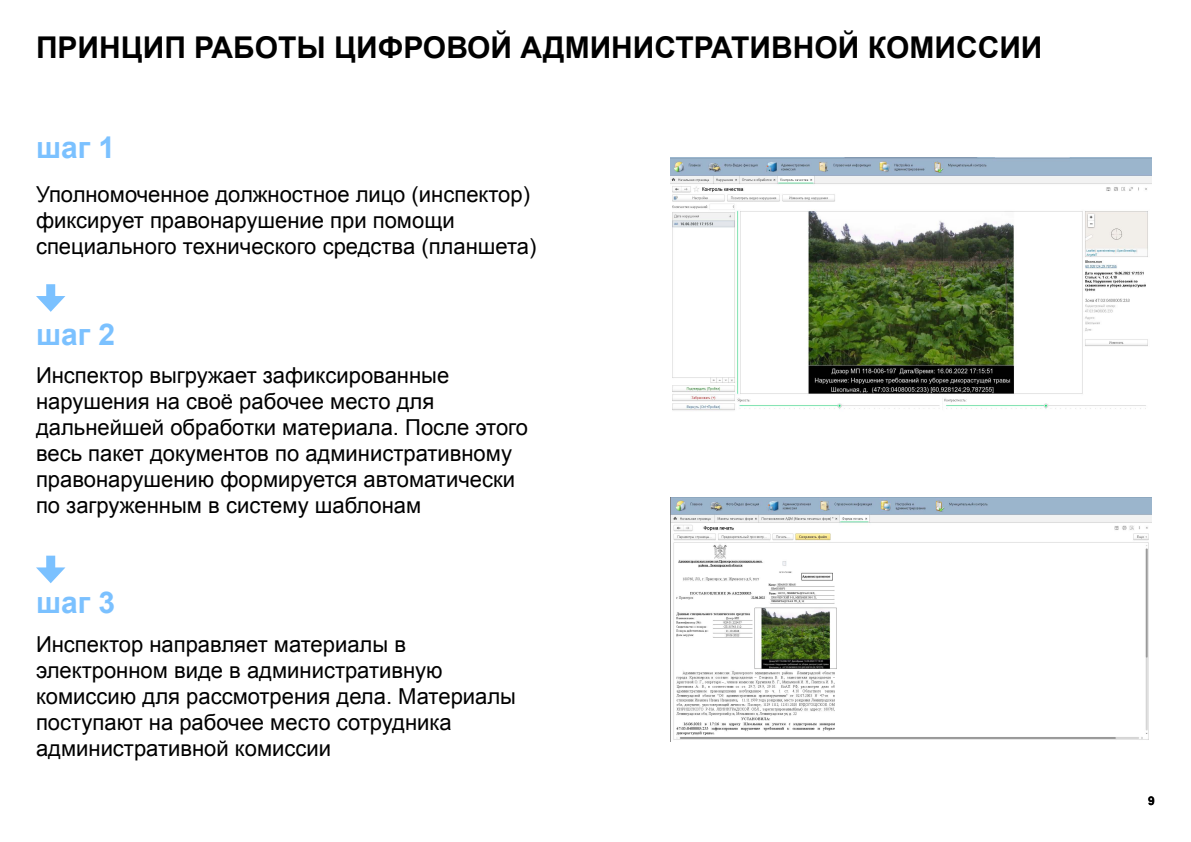
<style>
.page{position:relative;width:1191px;height:842px;background:#fff}
.page>*{position:absolute;margin:0;border:0;box-sizing:border-box;transform-origin:0 0}
.t1{font:700 30px "Arial";color:#000}
.t2{font:700 30px "Arial";color:#7bc1ff}
.t3{font:22px/26px "Arial";color:#000}
.t4{font:700 12px "Arial";color:#000}
</style>
<div class="page">
<img style="left:670px;top:157px;width:481px;height:254px">
<img style="left:670px;top:497px;width:481px;height:245px">
<div style="left:46px;top:284px;width:9px;height:18px;background:#7bc1ff"></div>
<svg style="left:36px;top:296px;width:29px;height:16px"></svg>
<div style="left:46px;top:556px;width:9px;height:18px;background:#7bc1ff"></div>
<svg style="left:36px;top:567px;width:29px;height:16px"></svg>
<h1 class="t1" style="left:36px;top:28px;width:1008px">ПРИНЦИП РАБОТЫ ЦИФРОВОЙ АДМИНИСТРАТИВНОЙ КОМИССИИ</h1>
<h1 class="t2" style="left:36px;top:127px;width:81px">шаг 1</h1>
<p class="t3" style="left:36px;top:181px;width:502px">Уполномоченное должностное лицо (инспектор) фиксирует правонарушение при помощи специального технического средства (планшета)</p>
<h1 class="t2" style="left:36px;top:315px;width:81px">шаг 2</h1>
<p class="t3" style="left:36px;top:362px;width:493px">Инспектор выгружает зафиксированные нарушения на своё рабочее место для дальнейшей обработки материала. После этого весь пакет документов по административному правонарушению формируется автоматически по загруженным в систему шаблонам</p>
<h1 class="t2" style="left:36px;top:583px;width:81px">шаг 3</h1>
<p class="t3" style="left:36px;top:632px;width:481px">Инспектор направляет материалы в электронном виде в административную комиссию для рассмотрения дела. Материалы поступают на рабочее место сотрудника административной комиссии</p>
<p class="t4" style="left:1148px;top:792px;width:8px">9</p>
</div>
